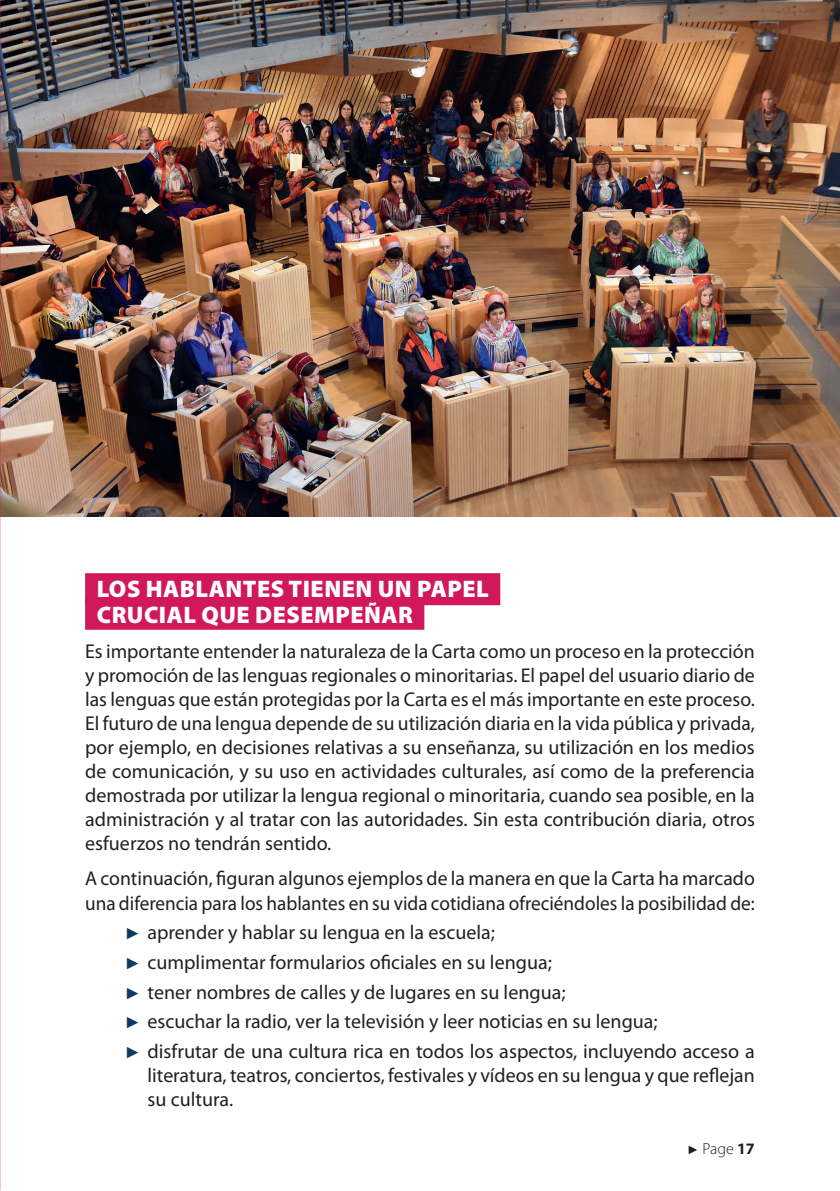
<style>
.page{position:relative;width:840px;height:1191px;background:#fff}
.page>*{position:absolute;margin:0;border:0;box-sizing:border-box;transform-origin:0 0}
.t1{font:900 24px/26px "Myriad Pro";letter-spacing:.02em;color:#fff}
.t2{font:20px/24px "Myriad Pro";color:#231f20}
.t3{font:300 16px "Myriad Pro";color:#231f20}
.s1{font-family:"Arial";font-size:16px;color:#0e3962}
.s2{font-family:"Arial";font-weight:400;font-size:12px}
.s3{font-weight:700}
</style>
<div class="page">
<img style="left:0;top:0;width:839px;height:516px">
<div style="left:85px;top:573px;width:415px;height:32px;background:#d1185b"></div>
<div style="left:85px;top:598px;width:339px;height:32px;background:#d1185b"></div>
<p class="t1" style="left:97px;top:574px;width:393px">LOS HABLANTES TIENEN UN PAPEL<br>CRUCIAL QUE DESEMPEÑAR</p>
<p class="t2" style="left:85px;top:639px;width:671px;text-align:justify">Es importante entender la naturaleza de la Carta como un proceso en la protección y promoción de las lenguas regionales o minoritarias. El papel del usuario diario de las lenguas que están protegidas por la Carta es el más importante en este proceso.<br>El futuro de una lengua depende de su utilización diaria en la vida pública y privada, por ejemplo, en decisiones relativas a su enseñanza, su utilización en los medios de comunicación, y su uso en actividades culturales, así como de la preferencia demostrada por utilizar la lengua regional o minoritaria, cuando sea posible, en la administración y al tratar con las autoridades. Sin esta contribución diaria, otros esfuerzos no tendrán sentido.</p>
<p class="t2" style="left:85px;top:866px;width:670px">A continuación, figuran algunos ejemplos de la manera en que la Carta ha marcado una diferencia para los hablantes en su vida cotidiana ofreciéndoles la posibilidad de:</p>
<p class="t2" style="left:125px;top:917px;width:631px;line-height:29.6px"><span class="s1">►</span> aprender y hablar su lengua en la escuela;<br><span class="s1">►</span> cumplimentar formularios oficiales en su lengua;<br><span class="s1">►</span> tener nombres de calles y de lugares en su lengua;<br><span class="s1">►</span> escuchar la radio, ver la televisión y leer noticias en su lengua;<br><span class="s1">►</span> disfrutar de una cultura rica en todos los aspectos, incluyendo acceso a</p>
<p class="t2" style="left:147px;top:1062px;width:608px">literatura, teatros, conciertos, festivales y vídeos en su lengua y que reflejan su cultura.</p>
<p class="t3" style="left:686px;top:1139px;width:69px"><span class="s2">►</span> Page <span class="s3">17</span></p>
</div>
